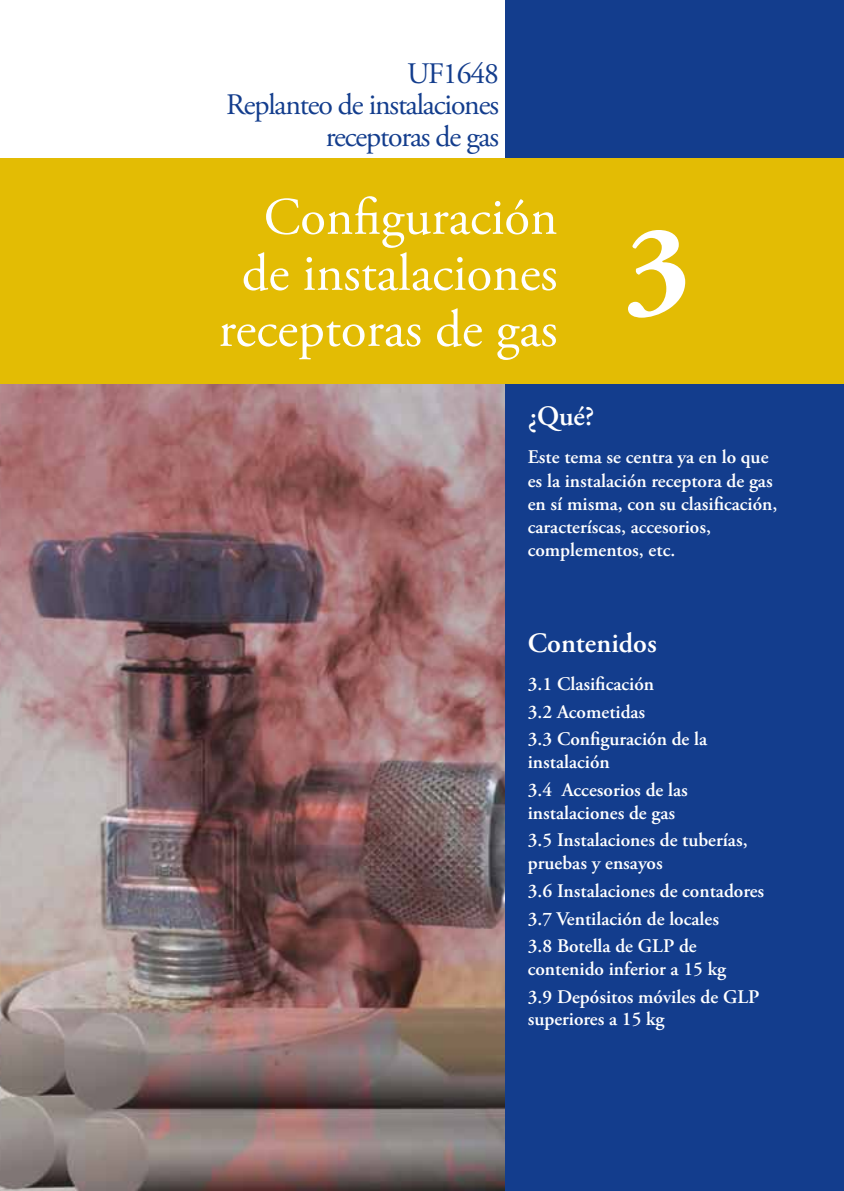
<style>
.page{position:relative;width:844px;height:1191px;background:#fff}
.page>*{position:absolute;margin:0;border:0;box-sizing:border-box;transform-origin:0 0}
.t1{font:700 126px "Adobe Garamond Pro";color:#fff}
.t2{font:52.5px/56px "Adobe Garamond Pro";color:#fff;text-align:right}
.t3{font:29.75px/31.5px "Adobe Garamond Pro";letter-spacing:-.04em;color:#133d8d;text-align:right}
.t4{font:600 28px "Adobe Garamond Pro";color:#fff}
.t5{font:600 19.25px/22.8px "Adobe Garamond Pro";color:#fff}
</style>
<div class="page">
<img style="left:0;top:383px;width:505px;height:808px">
<div style="left:505px;top:0;width:338px;height:1191px;background:#133d8d"></div>
<div style="left:0;top:158px;width:843px;height:225px;background:#e3bc04"></div>
<p class="t3" style="left:407px;top:59px;width:93px">UF1648</p>
<p class="t3" style="left:226px;top:90px;width:274px">Replanteo de instalaciones receptoras de gas</p>
<p class="t2" style="left:218px;top:191px;width:340px">Configuración de instalaciones receptoras de gas</p>
<p class="t1" style="left:624px;top:197px;width:67px">3</p>
<p class="t4" style="left:527px;top:400px;width:68px">¿Qué?</p>
<p class="t5" style="left:527px;top:446px;width:251px">Este tema se centra ya en lo que es la instalación receptora de gas en sí misma, con su clasificación, caracteríscas, accesorios, complementos, etc.</p>
<p class="t4" style="left:527px;top:627px;width:130px">Contenidos</p>
<p class="t5" style="left:527px;top:672px;width:128px">3.1 Clasificación</p>
<p class="t5" style="left:527px;top:700px;width:119px">3.2 Acometidas</p>
<p class="t5" style="left:527px;top:728px;width:181px">3.3 Configuración de la instalación</p>
<p class="t5" style="left:527px;top:778px;width:162px">3.4 Accesorios de las instalaciones de gas</p>
<p class="t5" style="left:527px;top:829px;width:221px">3.5 Instalaciones de tuberías, pruebas y ensayos</p>
<p class="t5" style="left:527px;top:879px;width:238px">3.6 Instalaciones de contadores</p>
<p class="t5" style="left:527px;top:907px;width:193px">3.7 Ventilación de locales</p>
<p class="t5" style="left:527px;top:935px;width:200px">3.8 Botella de GLP de contenido inferior a 15 kg</p>
<p class="t5" style="left:527px;top:985px;width:233px">3.9 Depósitos móviles de GLP superiores a 15 kg</p>
</div>
